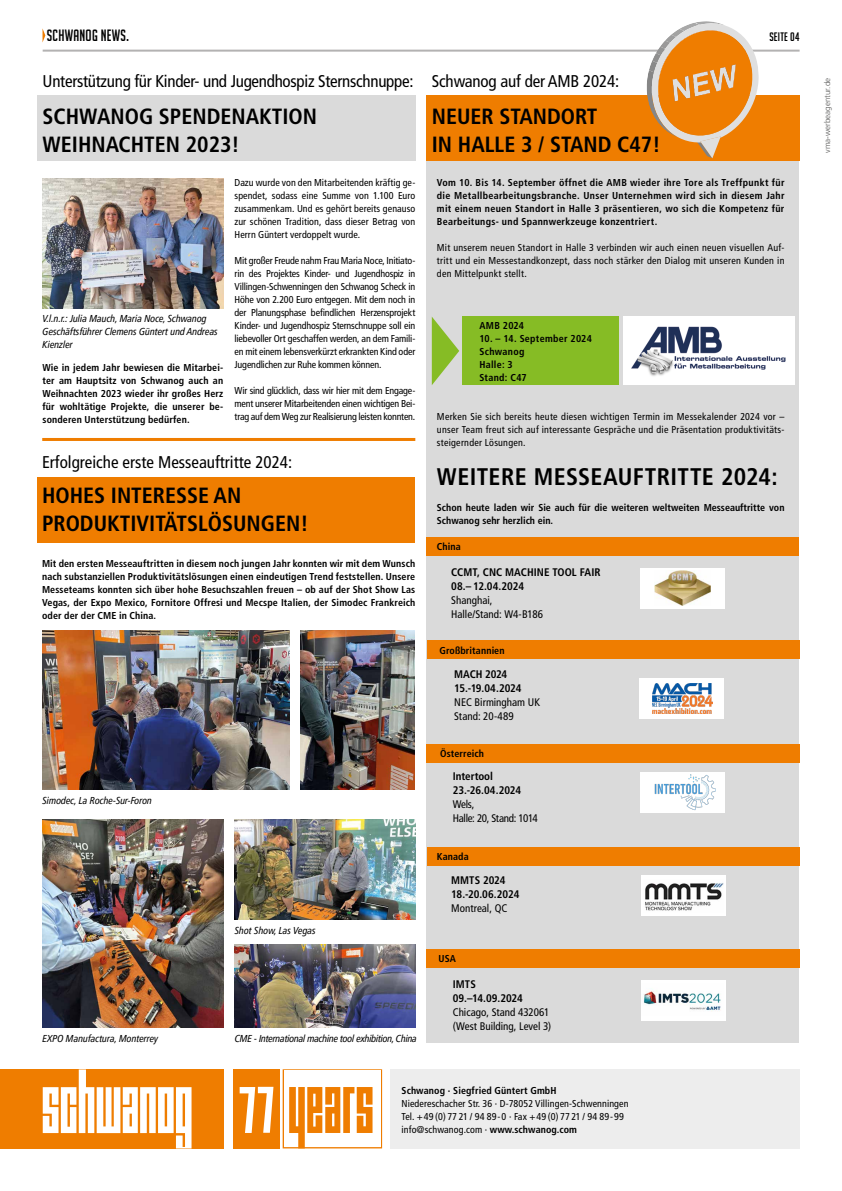
<style>
.page{position:relative;width:842px;height:1191px;background:#fff}
.page>*{position:absolute;margin:0;border:0;box-sizing:border-box;transform-origin:0 0}
.t1{font:700 condensed 24px "Frutiger LT Std";letter-spacing:.015em;color:#000}
.t2{font:700 condensed 22px/28px "Frutiger LT Std";color:#000}
.t3{font:condensed 17px "Frutiger LT Std";letter-spacing:-.01em;color:#000}
.t4{font:16px "Big Noodle Titling";letter-spacing:.02em;color:#000;scale:.95 1}
.t5{font:12px "Big Noodle Titling";letter-spacing:.02em;color:#000}
.t6{font:700 condensed 11px/14px "Frutiger LT Std";letter-spacing:-.005em;color:#000}
.t7{font:condensed 11px/14px "Frutiger LT Std";letter-spacing:-.005em;color:#000}
.t8{font:condensed 11px/14px "Frutiger LT Std";letter-spacing:-.03em;color:#000}
.t9{font:condensed 10px/13px "Frutiger LT Std";letter-spacing:.01em;color:#000;text-align:justify}
.t10{font:700 condensed 10px/13px "Frutiger LT Std";letter-spacing:.01em;color:#000;text-align:justify}
.t11{font:italic condensed 10px/13px "Frutiger LT Pro";color:#000}
.t12{font:700 condensed 10px/13px "Frutiger LT Std";letter-spacing:.03em;color:#000}
.t13{font:italic condensed 10px "Frutiger LT Pro";letter-spacing:-.02em;color:#000}
.t14{font:300 8px "Frutiger LT Std";color:#575756}
.s1{font-weight:700}
</style>
<div class="page">
<div style="left:426px;top:161px;width:373px;height:881px;background:#dadada"></div>
<div style="left:0;top:1069px;width:223px;height:79px;background:#ef7d00"></div>
<svg style="left:43px;top:1069px;width:149px;height:79px"></svg>
<div style="left:390px;top:1069px;width:409px;height:79px;background:#ededed"></div>
<div style="left:37px;top:477px;width:378px;height:65px;background:#ef7d00"></div>
<div style="left:37px;top:96px;width:378px;height:65px;background:#dadada"></div>
<img style="left:43px;top:178px;width:180px;height:130px">
<img style="left:43px;top:819px;width:181px;height:208px">
<img style="left:235px;top:819px;width:180px;height:101px">
<img style="left:235px;top:944px;width:180px;height:83px">
<div style="left:233px;top:1069px;width:47px;height:79px;background:#ef7d00"></div>
<svg style="left:283px;top:1069px;width:99px;height:79px"></svg>
<svg style="left:240px;top:1086px;width:33px;height:47px"></svg>
<svg style="left:432px;top:317px;width:27px;height:68px"></svg>
<div style="left:462px;top:316px;width:157px;height:69px;background:#86bc25"></div>
<div style="left:427px;top:640px;width:372px;height:19px;background:#ef7d00"></div>
<div style="left:426px;top:949px;width:373px;height:19px;background:#ef7d00"></div>
<div style="left:427px;top:847px;width:372px;height:18px;background:#ef7d00"></div>
<div style="left:426px;top:537px;width:373px;height:19px;background:#ef7d00"></div>
<div style="left:426px;top:96px;width:373px;height:65px;background:#ef7d00"></div>
<hr style="left:43px;top:50px;width:757px;height:2px;background:#b3b2b2">
<svg style="left:646px;top:21px;width:115px;height:137px"></svg>
<div style="left:427px;top:744px;width:373px;height:18px;background:#ef7d00"></div>
<img style="left:43px;top:630px;width:246px;height:159px">
<img style="left:300px;top:630px;width:115px;height:159px">
<svg style="left:43px;top:30px;width:2px;height:11px"></svg>
<hr style="left:42px;top:438px;width:373px;height:3px;background:#ef7d00">
<div style="left:641px;top:979px;width:84px;height:41px;background:#fff"></div>
<img style="left:643px;top:990px;width:78px;height:21px">
<div style="left:639px;top:678px;width:85px;height:41px;background:#fff"></div>
<img style="left:653px;top:683px;width:60px;height:30px">
<div style="left:640px;top:567px;width:85px;height:41px;background:#fff"></div>
<img style="left:655px;top:570px;width:56px;height:36px">
<div style="left:641px;top:875px;width:84px;height:41px;background:#fff"></div>
<img style="left:645px;top:883px;width:78px;height:28px">
<div style="left:640px;top:772px;width:85px;height:40px;background:#fff"></div>
<img style="left:649px;top:774px;width:69px;height:39px">
<div style="left:623px;top:316px;width:172px;height:69px;background:#fff"></div>
<img style="left:631px;top:326px;width:155px;height:50px">
<h3 class="t4" style="left:47px;top:27px;width:88px">SCHWANOG NEWS.</h3>
<p class="t5" style="left:769px;top:31px;width:32px">SEITE 04</p>
<h3 class="t3" style="left:43px;top:72px;width:372px">Unterstützung für Kinder- und Jugendhospiz Sternschnuppe:</h3>
<h2 class="t2" style="left:43px;top:102px;width:276px">SCHWANOG SPENDENAKTION<br>WEIHNACHTEN 2023!</h2>
<p class="t11" style="left:43px;top:312px;width:177px">V.l.n.r.: Julia Mauch, Maria Noce, Schwanog<br>Geschäftsführer Clemens Güntert und Andreas<br>Kienzler</p>
<p class="t10" style="left:43px;top:361px;width:182px">Wie in jedem Jahr bewiesen die Mitarbei&shy;ter am Hauptsitz von Schwanog auch an Weihnachten 2023 wieder ihr großes Herz für wohltätige Projekte, die unserer be&shy;sonderen Unterstützung bedürfen.</p>
<p class="t9" style="left:235px;top:176px;width:182px">Dazu wurde von den Mitarbeitenden kräftig ge&shy;spendet, sodass eine Summe von 1.100 Euro zusammenkam. Und es gehört bereits genauso zur schönen Tradition, dass dieser Betrag von Herrn Güntert verdoppelt wurde.</p>
<p class="t9" style="left:235px;top:254px;width:182px">Mit großer Freude nahm Frau Maria Noce, Initiato&shy;rin des Projektes Kinder- und Jugendhospiz in Villingen-Schwenningen den Schwanog Scheck in Höhe von 2.200 Euro entgegen. Mit dem noch in der Planungsphase befindlichen Herzensprojekt Kinder- und Jugendhospiz Sternschnuppe soll ein liebevoller Ort geschaffen werden, an dem Famili&shy;en mit einem lebensverkürzt erkrankten Kind oder Jugendlichen zur Ruhe kommen können.</p>
<p class="t9" style="left:235px;top:384px;width:182px">Wir sind glücklich, dass wir hier mit dem Engage&shy;ment unserer Mitarbeitenden einen wichtigen Bei&shy;trag auf dem Weg zur Realisierung leisten konnten.</p>
<h3 class="t3" style="left:42px;top:452px;width:252px">Erfolgreiche erste Messeauftritte 2024:</h3>
<h2 class="t2" style="left:42px;top:481px;width:268px">HOHES INTERESSE AN<br>PRODUKTIVITÄTSLÖSUNGEN!</h2>
<p class="t10" style="left:42px;top:556px;width:375px">Mit den ersten Messeauftritten in diesem noch jungen Jahr konnten wir mit dem Wunsch nach substanziellen Produktivitätslösungen einen eindeutigen Trend feststellen. Unsere Messeteams konnten sich über hohe Besuchszahlen freuen – ob auf der Shot Show Las Vegas, der Expo Mexico, Fornitore Offresi und Mecspe Italien, der Simodec Frankreich oder der der CME in China.</p>
<p class="t11" style="left:43px;top:794px;width:111px">Simodec, La Roche-Sur-Foron</p>
<p class="t11" style="left:43px;top:1032px;width:117px">EXPO Manufactura, Monterrey</p>
<p class="t11" style="left:235px;top:924px;width:82px">Shot Show, Las Vegas</p>
<p class="t13" style="left:235px;top:1032px;width:184px">CME - International machine tool exhibition, China</p>
<h3 class="t3" style="left:432px;top:72px;width:189px">Schwanog auf der AMB 2024:</h3>
<h2 class="t2" style="left:432px;top:102px;width:230px">NEUER STANDORT<br>IN HALLE 3 / STAND C47!</h2>
<p class="t10" style="left:437px;top:176px;width:349px">Vom 10. Bis 14. September öffnet die AMB wieder ihre Tore als Treffpunkt für die Metallbearbeitungsbranche. Unser Unternehmen wird sich in diesem Jahr mit einem neuen Standort in Halle 3 präsentieren, wo sich die Kompetenz für Bearbeitungs- und Spannwerkzeuge konzentriert.</p>
<p class="t9" style="left:437px;top:241px;width:349px">Mit unserem neuen Standort in Halle 3 verbinden wir auch einen neuen visuellen Auf&shy;tritt und ein Messestandkonzept, dass noch stärker den Dialog mit unseren Kunden in den Mittelpunkt stellt.</p>
<p class="t10" style="left:479px;top:319px;width:46px">AMB 2024</p>
<p class="t12" style="left:479px;top:332px;width:114px">10. – 14. September 2024<br>Schwanog<br>Halle: 3<br>Stand: C47</p>
<p class="t9" style="left:437px;top:410px;width:349px">Merken Sie sich bereits heute diesen wichtigen Termin im Messekalender 2024 vor – unser Team freut sich auf interessante Gespräche und die Präsentation produktivitäts&shy;steigernder Lösungen.</p>
<h1 class="t1" style="left:437px;top:462px;width:342px">WEITERE MESSEAUFTRITTE 2024:</h1>
<p class="t10" style="left:437px;top:501px;width:349px">Schon heute laden wir Sie auch für die weiteren weltweiten Messeauftritte von<br>Schwanog sehr herzlich ein.</p>
<p class="t10" style="left:437px;top:540px;width:25px">China</p>
<p class="t6" style="left:451px;top:565px;width:151px">CCMT, CNC MACHINE TOOL FAIR<br>08.– 12.04.2024</p>
<p class="t7" style="left:451px;top:593px;width:93px">Shanghai,<br>Halle/Stand: W4-B186</p>
<p class="t10" style="left:439px;top:643px;width:67px">Großbritannien</p>
<p class="t6" style="left:454px;top:667px;width:69px">MACH 2024<br>15.-19.04.2024</p>
<p class="t7" style="left:454px;top:695px;width:87px">NEC Birmingham UK<br>Stand: 20-489</p>
<p class="t10" style="left:440px;top:747px;width:45px">Österreich</p>
<p class="t6" style="left:453px;top:769px;width:70px">Intertool<br>23.-26.04.2024</p>
<p class="t8" style="left:453px;top:797px;width:86px">Wels,<br>Halle: 20, Stand: 1014</p>
<p class="t10" style="left:437px;top:850px;width:33px">Kanada</p>
<p class="t6" style="left:451px;top:872px;width:70px">MMTS 2024<br>18.-20.06.2024</p>
<p class="t7" style="left:451px;top:900px;width:58px">Montreal, QC</p>
<p class="t10" style="left:438px;top:952px;width:19px">USA</p>
<p class="t6" style="left:453px;top:977px;width:72px">IMTS<br>09.–14.09.2024</p>
<p class="t7" style="left:453px;top:1005px;width:100px">Chicago, Stand 432061 (West Building, Level 3)</p>
<p class="t10" style="left:402px;top:1083px;width:156px">Schwanog · Siegfried Güntert GmbH</p>
<p class="t9" style="left:402px;top:1096px;width:229px;text-align:left">Niedereschacher Str. 36 · D-78052 Villingen-Schwenningen<br>Tel. +49 (0) 77 21 / 94 89-0 · Fax +49 (0) 77 21 / 94 89-99 info@schwanog.com · <span class="s1">www.schwanog.com</span></p>
<p class="t14" style="left:823px;top:153px;width:76px;rotate:-90deg">vma-werbeagentur.de</p>
</div>
